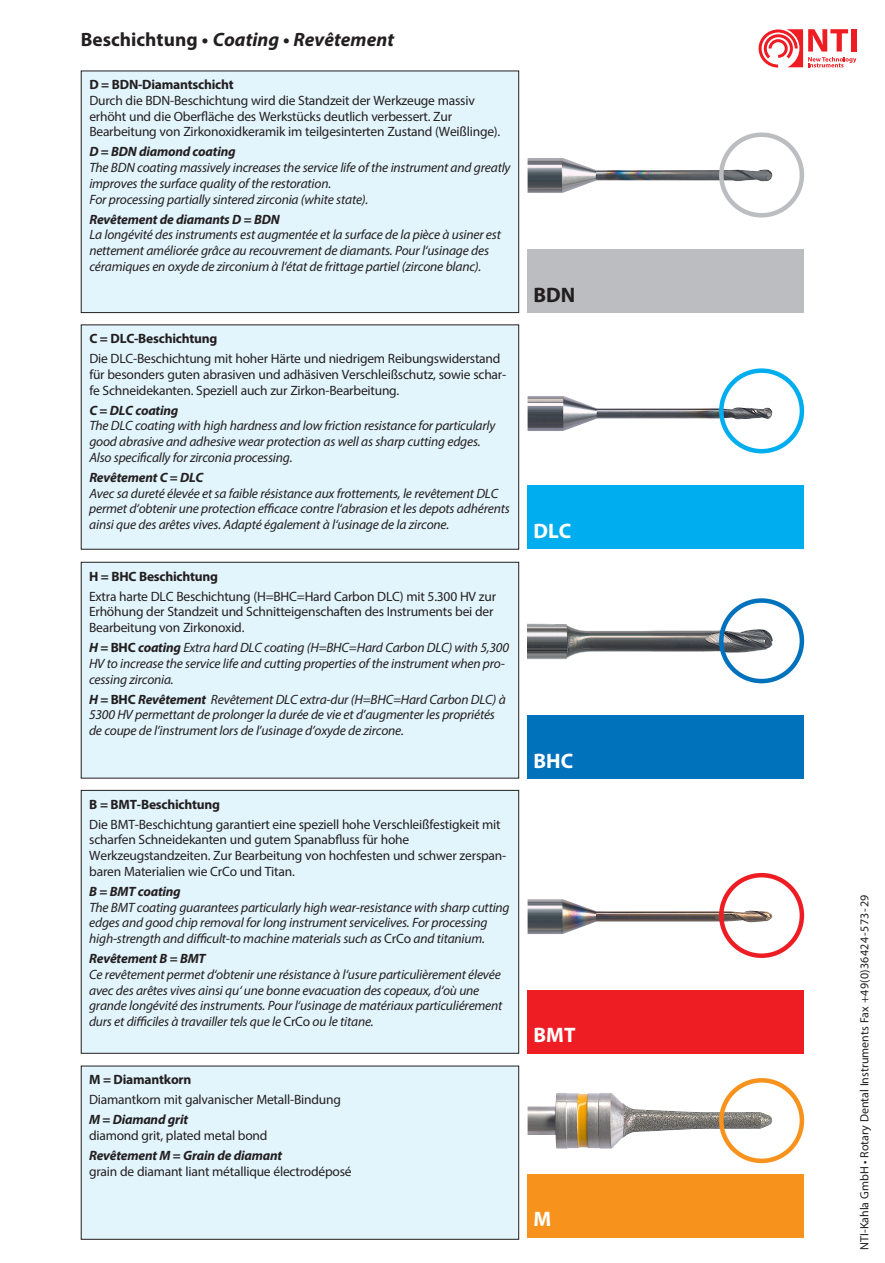
<style>
.page{position:relative;width:885px;height:1263px;background:#fff}
.page>*{position:absolute;margin:0;border:0;box-sizing:border-box;transform-origin:0 0}
.t1{font:700 21px "Myriad Pro";color:#fff}
.t2{font:700 21px "Myriad Pro";color:#231f20}
.t3{font:italic 700 19.35px "Myriad Pro";color:#231f20}
.t4{font:italic 13.5px/15.8px "Myriad Pro";letter-spacing:-.015em;color:#231f20}
.t5{font:13.5px/15.8px "Myriad Pro";letter-spacing:-.015em;color:#231f20}
.t6{font:italic 700 13.5px "Myriad Pro";letter-spacing:-.015em;color:#231f20}
.t7{font:700 13.5px "Myriad Pro";letter-spacing:-.015em;color:#231f20}
.t8{font:12px "Myriad Pro";color:#231f20}
.s1{font-style:normal}
.s2{font-weight:700}
.s3{font-weight:700;font-style:normal}
</style>
<div class="page">
<svg style="left:758px;top:29px;width:98px;height:39px"></svg>
<div style="left:851px;top:29px;width:5px;height:23px;background:#ee1d23"></div>
<div style="left:527px;top:990px;width:277px;height:64px;background:#ee1d23"></div>
<div style="left:527px;top:485px;width:277px;height:64px;background:#00aeef"></div>
<div style="left:527px;top:249px;width:277px;height:64px;background:#bcbdc0"></div>
<img style="left:527px;top:158px;width:192px;height:35px">
<img style="left:527px;top:396px;width:192px;height:35px">
<img style="left:527px;top:899px;width:192px;height:35px">
<div style="left:82px;top:71px;width:436px;height:241px;background:#e2f4fc"></div>
<div style="left:81px;top:71px;width:438px;height:242px;border:1px solid #231f20"></div>
<div style="left:82px;top:325px;width:436px;height:224px;background:#e2f4fc"></div>
<div style="left:81px;top:324px;width:438px;height:226px;border:1px solid #231f20"></div>
<div style="left:82px;top:791px;width:436px;height:262px;background:#e2f4fc"></div>
<div style="left:81px;top:790px;width:438px;height:264px;border:1px solid #231f20"></div>
<svg style="left:719px;top:132px;width:85px;height:86px"></svg>
<svg style="left:719px;top:368px;width:85px;height:85px"></svg>
<svg style="left:719px;top:873px;width:85px;height:85px"></svg>
<div style="left:527px;top:1174px;width:277px;height:64px;background:#f7931d"></div>
<img style="left:527px;top:1093px;width:192px;height:55px">
<div style="left:82px;top:1066px;width:436px;height:173px;background:#e2f4fc"></div>
<div style="left:81px;top:1066px;width:438px;height:174px;border:1px solid #231f20"></div>
<svg style="left:719px;top:1078px;width:85px;height:85px"></svg>
<div style="left:527px;top:715px;width:277px;height:64px;background:#0072bc"></div>
<img style="left:527px;top:623px;width:240px;height:61px">
<div style="left:82px;top:563px;width:436px;height:215px;background:#e2f4fc"></div>
<div style="left:81px;top:562px;width:438px;height:216px;border:1px solid #231f20"></div>
<svg style="left:719px;top:598px;width:85px;height:85px"></svg>
<h2 class="t3" style="left:81px;top:32px;width:315px"><span class="s1">Beschichtung •</span> Coating • Revêtement</h2>
<p class="t7" style="left:89px;top:80px;width:146px">D = BDN-Diamantschicht</p>
<p class="t5" style="left:89px;top:94px;width:412px">Durch die BDN-Beschichtung wird die Standzeit der Werkzeuge massiv erhöht und die Oberfläche des Werkstücks deutlich verbessert. Zur<br>Bearbeitung von Zirkonoxidkeramik im teilgesinterten Zustand (Weißlinge).</p>
<p class="t6" style="left:89px;top:147px;width:148px">D = BDN diamond coating</p>
<p class="t4" style="left:89px;top:161px;width:422px">The BDN coating massively increases the service life of the instrument and greatly improves the surface quality of the restoration.<br>For processing partially sintered zirconia (white state).</p>
<p class="t6" style="left:89px;top:214px;width:192px">Revêtement de diamants D = BDN</p>
<p class="t4" style="left:89px;top:228px;width:413px">La longévité des instruments est augmentée et la surface de la pièce à usiner est nettement améliorée grâce au recouvrement de diamants. Pour l‘usinage des céramiques en oxyde de zirconium à l‘état de frittage partiel (zircone blanc).</p>
<p class="t7" style="left:89px;top:333px;width:129px">C = DLC-Beschichtung</p>
<p class="t5" style="left:89px;top:352px;width:418px">Die DLC-Beschichtung mit hoher Härte und niedrigem Reibungswiderstand für besonders guten abrasiven und adhäsiven Verschleißschutz, sowie schar&shy;fe Schneidekanten. Speziell auch zur Zirkon-Bearbeitung.</p>
<p class="t6" style="left:89px;top:405px;width:90px">C = DLC coating</p>
<p class="t4" style="left:89px;top:419px;width:407px">The DLC coating with high hardness and low friction resistance for particularly good abrasive and adhesive wear protection as well as sharp cutting edges.<br>Also specifically for zirconia processing.</p>
<p class="t6" style="left:89px;top:472px;width:116px">Revêtement C = DLC</p>
<p class="t4" style="left:89px;top:486px;width:422px">Avec sa dureté élevée et sa faible résistance aux frottements, le revêtement DLC permet d‘obtenir une protection efficace contre l‘abrasion et les depots adhérents ainsi que des arêtes vives. Adapté également à l‘usinage de la zircone.</p>
<p class="t7" style="left:89px;top:571px;width:131px">H = BHC Beschichtung</p>
<p class="t5" style="left:89px;top:589px;width:408px">Extra harte DLC Beschichtung (H=BHC=Hard Carbon DLC) mit 5.300 HV zur<br>Erhöhung der Standzeit und Schnitteigenschaften des Instruments bei der<br>Bearbeitung von Zirkonoxid.</p>
<p class="t4" style="left:89px;top:641px;width:421px"><span class="s2">H =</span> <span class="s3">BHC</span> <span class="s2">coating</span> Extra hard DLC coating (H=BHC=Hard Carbon DLC) with 5,300<br>HV to increase the service life and cutting properties of the instrument when pro&shy;cessing zirconia.</p>
<p class="t4" style="left:89px;top:692px;width:418px"><span class="s2">H =</span> <span class="s3">BHC</span> <span class="s2">Revêtement</span> Revêtement DLC extra-dur (H=BHC=Hard Carbon DLC) à<br>5300 HV permettant de prolonger la durée de vie et d’augmenter les propriétés de coupe de l’instrument lors de l’usinage d’oxyde de zircone.</p>
<p class="t7" style="left:89px;top:799px;width:132px">B = BMT-Beschichtung</p>
<p class="t5" style="left:89px;top:817px;width:418px">Die BMT-Beschichtung garantiert eine speziell hohe Verschleißfestigkeit mit scharfen Schneidekanten und gutem Spanabfluss für hohe Werkzeugstandzeiten. Zur Bearbeitung von hochfesten und schwer zerspan&shy;baren Materialien wie CrCo und Titan.</p>
<p class="t6" style="left:89px;top:886px;width:93px">B = BMT coating</p>
<p class="t4" style="left:89px;top:900px;width:422px">The BMT coating guarantees particularly high wear-resistance with sharp cutting edges and good chip removal for long instrument servicelives. For processing high-strength and difficult-to machine materials such as <span class="s1">CrCo</span> and titanium.</p>
<p class="t6" style="left:89px;top:953px;width:118px">Revêtement B = BMT</p>
<p class="t4" style="left:89px;top:967px;width:415px">Ce revêtement permet d‘obtenir une résistance à l‘usure particulièrement élevée avec des arêtes vives ainsi qu‘ une bonne evacuation des copeaux, d‘où une grande longévité des instruments. Pour l‘usinage de matériaux particuliérement durs et difficiles à travailler tels que le <span class="s1">CrCo</span> ou le titane.</p>
<p class="t7" style="left:89px;top:1075px;width:104px">M = Diamantkorn</p>
<p class="t5" style="left:89px;top:1093px;width:253px">Diamantkorn mit galvanischer Metall-Bindung</p>
<p class="t6" style="left:89px;top:1115px;width:100px">M = Diamand grit</p>
<p class="t5" style="left:89px;top:1129px;width:180px">diamond grit, plated metal bond</p>
<p class="t6" style="left:89px;top:1150px;width:194px">Revêtement M = Grain de diamant</p>
<p class="t5" style="left:89px;top:1164px;width:264px">grain de diamant liant métallique électrodéposé</p>
<h1 class="t2" style="left:533px;top:287px;width:43px">BDN</h1>
<h1 class="t1" style="left:533px;top:523px;width:39px">DLC</h1>
<h1 class="t1" style="left:533px;top:753px;width:41px">BHC</h1>
<h1 class="t1" style="left:533px;top:1027px;width:43px">BMT</h1>
<h1 class="t1" style="left:533px;top:1211px;width:19px">M</h1>
<p class="t8" style="left:859px;top:1250px;width:357px;rotate:-90deg">NTI-Kahla GmbH • Rotary Dental Instruments Fax +49(0)36424-573-29</p>
</div>
